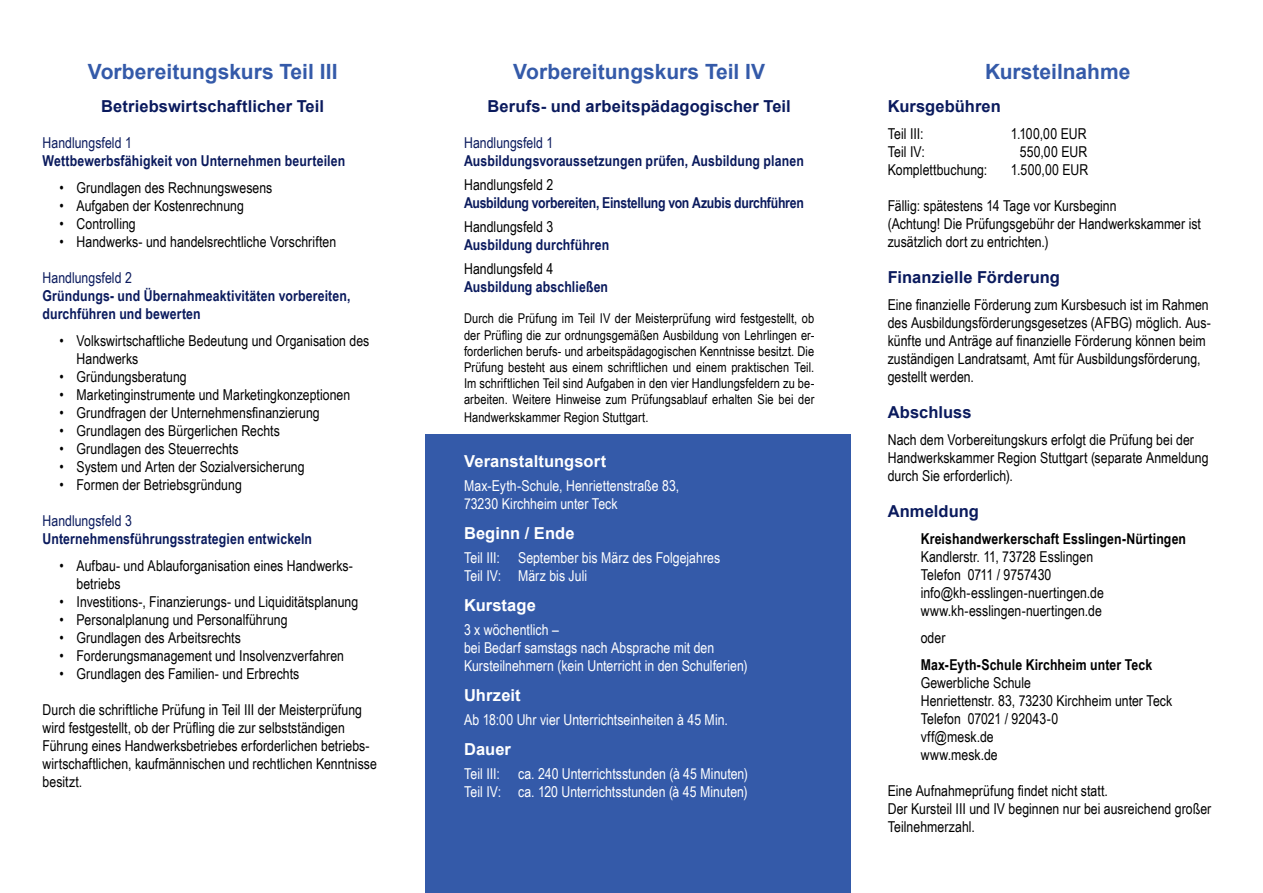
<style>
.page{position:relative;width:1263px;height:893px;background:#fff}
.page>*{position:absolute;margin:0;border:0;box-sizing:border-box;transform-origin:0 0}
.t1{font:700 21px "Arial";color:#345aa9}
.t2{font:700 16.5px "Arial";letter-spacing:.005em;color:#0a1a5d}
.t3{font:700 16.5px "Arial";letter-spacing:.005em;color:#fff}
.t4{font:15px/18px "Arial Narrow";color:#000}
.t5{font:15px/18px "Arial Narrow";color:#fff}
.t6{font:700 15px/18px "Arial Narrow";letter-spacing:.005em;color:#0a1a5d}
.t7{font:700 15px "Arial Narrow";letter-spacing:.01em;color:#000}
.t8{font:15px "Arial Narrow";letter-spacing:.005em;color:#0a1a5d}
.t9{font:700 15px "Arial Narrow";letter-spacing:-.02em;color:#0a1a5d}
.t10{font:13.5px/16.2px "Arial Narrow";letter-spacing:.005em;color:#000;text-align:justify}
</style>
<div class="page">
<div style="left:425px;top:435px;width:425px;height:458px;background:#345aa9"></div>
<h1 class="t1" style="left:88px;top:58px;width:251px">Vorbereitungskurs Teil III</h1>
<p class="t2" style="left:101px;top:95px;width:224px">Betriebswirtschaftlicher Teil</p>
<p class="t8" style="left:43px;top:132px;width:91px">Handlungsfeld 1</p>
<p class="t6" style="left:43px;top:151px;width:304px">Wettbewerbsfähigkeit von Unternehmen beurteilen</p>
<p class="t4" style="left:60px;top:178px;width:214px">• Grundlagen des Rechnungswesens</p>
<p class="t4" style="left:60px;top:196px;width:186px">• Aufgaben der Kostenrechnung</p>
<p class="t4" style="left:60px;top:214px;width:78px">• Controlling</p>
<p class="t4" style="left:60px;top:232px;width:278px">• Handwerks- und handelsrechtliche Vorschriften</p>
<p class="t8" style="left:43px;top:267px;width:91px">Handlungsfeld 2</p>
<p class="t6" style="left:43px;top:286px;width:310px">Gründungs- und Übernahmeaktivitäten vorbereiten, durchführen und bewerten</p>
<p class="t4" style="left:77px;top:331px;width:294px;text-indent:-17px">• Volkswirtschaftliche Bedeutung und Organisation des<br>Handwerks</p>
<p class="t4" style="left:60px;top:367px;width:129px">• Gründungsberatung</p>
<p class="t4" style="left:60px;top:385px;width:292px">• Marketinginstrumente und Marketingkonzeptionen</p>
<p class="t4" style="left:60px;top:403px;width:262px">• Grundfragen der Unternehmensfinanzierung</p>
<p class="t4" style="left:60px;top:421px;width:222px">• Grundlagen des Bürgerlichen Rechts</p>
<p class="t4" style="left:60px;top:439px;width:181px">• Grundlagen des Steuerrechts</p>
<p class="t4" style="left:60px;top:457px;width:246px">• System und Arten der Sozialversicherung</p>
<p class="t4" style="left:60px;top:475px;width:184px">• Formen der Betriebsgründung</p>
<p class="t8" style="left:43px;top:510px;width:91px">Handlungsfeld 3</p>
<p class="t6" style="left:43px;top:529px;width:271px">Unternehmensführungsstrategien entwickeln</p>
<p class="t4" style="left:77px;top:556px;width:277px;text-indent:-17px">• Aufbau- und Ablauforganisation eines Handwerks&shy;betriebs</p>
<p class="t4" style="left:60px;top:592px;width:300px">• Investitions-, Finanzierungs- und Liquiditätsplanung</p>
<p class="t4" style="left:60px;top:610px;width:230px">• Personalplanung und Personalführung</p>
<p class="t4" style="left:60px;top:628px;width:183px">• Grundlagen des Arbeitsrechts</p>
<p class="t4" style="left:60px;top:646px;width:286px">• Forderungsmanagement und Insolvenzverfahren</p>
<p class="t4" style="left:60px;top:664px;width:241px">• Grundlagen des Familien- und Erbrechts</p>
<p class="t4" style="left:43px;top:700px;width:336px">Durch die schriftliche Prüfung in Teil III der Meisterprüfung wird festgestellt, ob der Prüfling die zur selbstständigen Führung eines Handwerksbetriebes erforderlichen betriebs&shy;wirtschaftlichen, kaufmännischen und rechtlichen Kenntnisse besitzt.</p>
<h1 class="t1" style="left:513px;top:58px;width:254px">Vorbereitungskurs Teil IV</h1>
<p class="t2" style="left:487px;top:95px;width:305px">Berufs- und arbeitspädagogischer Teil</p>
<p class="t8" style="left:464px;top:132px;width:91px">Handlungsfeld 1</p>
<p class="t6" style="left:464px;top:151px;width:341px">Ausbildungsvoraussetzungen prüfen, Ausbildung planen</p>
<p class="t4" style="left:464px;top:175px;width:91px">Handlungsfeld 2</p>
<p class="t9" style="left:464px;top:191px;width:341px">Ausbildung vorbereiten, Einstellung von Azubis durchführen</p>
<p class="t4" style="left:464px;top:217px;width:91px">Handlungsfeld 3</p>
<p class="t6" style="left:464px;top:235px;width:147px">Ausbildung durchführen</p>
<p class="t4" style="left:464px;top:259px;width:91px">Handlungsfeld 4</p>
<p class="t6" style="left:464px;top:277px;width:146px">Ausbildung abschließen</p>
<p class="t10" style="left:464px;top:310px;width:352px">Durch die Prüfung im Teil IV der Meisterprüfung wird festgestellt, ob der Prüfling die zur ordnungsgemäßen Ausbildung von Lehrlingen er&shy;forderlichen berufs- und arbeitspädagogischen Kenntnisse besitzt. Die Prüfung besteht aus einem schriftlichen und einem praktischen Teil.<br>Im schriftlichen Teil sind Aufgaben in den vier Handlungsfeldern zu be&shy;arbeiten. Weitere Hinweise zum Prüfungsablauf erhalten Sie bei der</p>
<p class="t10" style="left:464px;top:409px;width:186px">Handwerkskammer Region Stuttgart.</p>
<p class="t3" style="left:464px;top:450px;width:144px">Veranstaltungsort</p>
<p class="t5" style="left:464px;top:476px;width:217px">Max-Eyth-Schule, Henriettenstraße 83,<br>73230 Kirchheim unter Teck</p>
<p class="t3" style="left:464px;top:522px;width:112px">Beginn / Ende</p>
<p class="t5" style="left:464px;top:548px;width:258px">Teil III: September bis März des Folgejahres<br>Teil IV: März bis Juli</p>
<p class="t3" style="left:464px;top:594px;width:73px">Kurstage</p>
<p class="t5" style="left:464px;top:620px;width:285px">3 x wöchentlich –<br>bei Bedarf samstags nach Absprache mit den<br>Kursteilnehmern (kein Unterricht in den Schulferien)</p>
<p class="t3" style="left:464px;top:684px;width:58px">Uhrzeit</p>
<p class="t5" style="left:464px;top:710px;width:265px">Ab 18:00 Uhr vier Unterrichtseinheiten à 45 Min.</p>
<p class="t3" style="left:464px;top:738px;width:49px">Dauer</p>
<p class="t5" style="left:464px;top:764px;width:285px">Teil III: ca. 240 Unterrichtsstunden (à 45 Minuten)<br>Teil IV: ca. 120 Unterrichtsstunden (à 45 Minuten)</p>
<h1 class="t1" style="left:985px;top:58px;width:147px">Kursteilnahme</h1>
<p class="t2" style="left:888px;top:95px;width:115px">Kursgebühren</p>
<p class="t4" style="left:888px;top:124px;width:37px">Teil III:</p>
<p class="t4" style="left:1011px;top:124px;width:77px">1.100,00 EUR</p>
<p class="t4" style="left:888px;top:142px;width:39px">Teil IV:</p>
<p class="t4" style="left:1020px;top:142px;width:69px">550,00 EUR</p>
<p class="t4" style="left:888px;top:160px;width:101px">Komplettbuchung:</p>
<p class="t4" style="left:1011px;top:160px;width:79px">1.500,00 EUR</p>
<p class="t4" style="left:888px;top:196px;width:315px">Fällig: spätestens 14 Tage vor Kursbeginn<br>(Achtung! Die Prüfungsgebühr der Handwerkskammer ist zusätzlich dort zu entrichten.)</p>
<p class="t2" style="left:888px;top:266px;width:174px">Finanzielle Förderung</p>
<p class="t4" style="left:888px;top:295px;width:325px">Eine finanzielle Förderung zum Kursbesuch ist im Rahmen des Ausbildungsförderungsgesetzes (AFBG) möglich. Aus&shy;künfte und Anträge auf finanzielle Förderung können beim zuständigen Landratsamt, Amt für Ausbildungsförderung, gestellt werden.</p>
<p class="t2" style="left:888px;top:401px;width:85px">Abschluss</p>
<p class="t4" style="left:888px;top:430px;width:322px">Nach dem Vorbereitungskurs erfolgt die Prüfung bei der<br>Handwerkskammer Region Stuttgart (separate Anmeldung durch Sie erforderlich).</p>
<p class="t2" style="left:888px;top:500px;width:93px">Anmeldung</p>
<p class="t7" style="left:921px;top:527px;width:267px">Kreishandwerkerschaft Esslingen-Nürtingen</p>
<p class="t4" style="left:921px;top:547px;width:185px">Kandlerstr. 11, 73728 Esslingen<br>Telefon 0711 / 9757430 info@kh-esslingen-nuertingen.de www.kh-esslingen-nuertingen.de</p>
<p class="t4" style="left:921px;top:628px;width:26px">oder</p>
<p class="t7" style="left:921px;top:653px;width:233px">Max-Eyth-Schule Kirchheim unter Teck</p>
<p class="t4" style="left:921px;top:673px;width:253px">Gewerbliche Schule<br>Henriettenstr. 83, 73230 Kirchheim unter Teck<br>Telefon 07021 / 92043-0<br>vff@mesk.de<br>www.mesk.de</p>
<p class="t4" style="left:888px;top:781px;width:325px">Eine Aufnahmeprüfung findet nicht statt.<br>Der Kursteil III und IV beginnen nur bei ausreichend großer<br>Teilnehmerzahl.</p>
</div>
